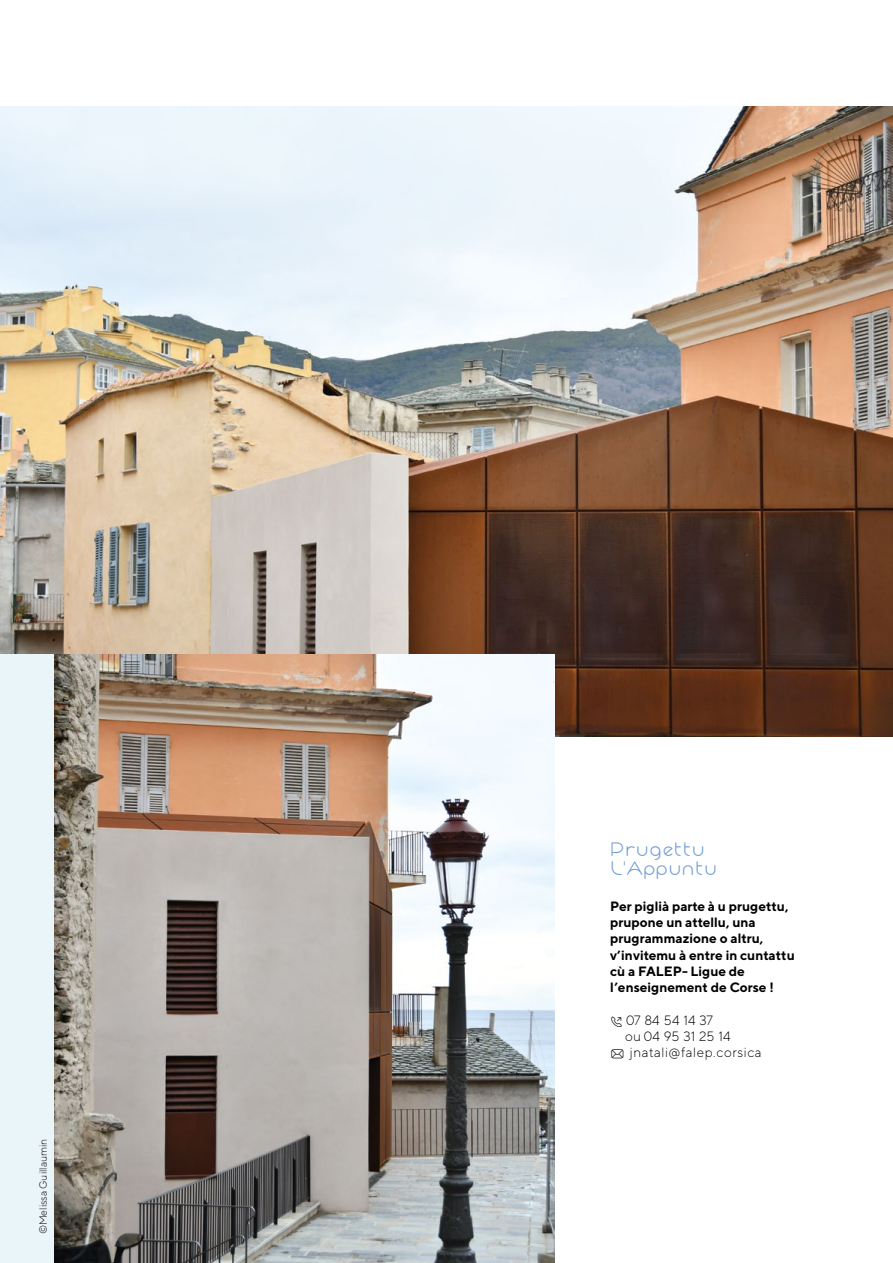
<style>
.page{position:relative;width:893px;height:1263px;background:#fff}
.page>*{position:absolute;margin:0;border:0;box-sizing:border-box;transform-origin:0 0}
.t1{font:19.5px/19.5px "Cyclo Trial";color:#739dd3}
.t2{font:700 13.5px/16.2px "TT Norms";color:#000}
.t3{font:300 13.5px "TT Norms";letter-spacing:.04em;color:#000}
.t4{font:300 13.5px "TT Norms";color:#000}
.t5{font:300 10.5px "TT Norms";color:#000}
.s1{font-family:"TT Norms";font-weight:300}
</style>
<div class="page">
<img style="left:0;top:106px;width:893px;height:630px">
<div style="left:0;top:655px;width:554px;height:608px;background:#eaf5fa"></div>
<img style="left:54px;top:655px;width:500px;height:608px">
<p class="t5" style="left:37px;top:1234px;width:97px;rotate:-90deg">©Melissa Guillaumin</p>
<h1 class="t1" style="left:610px;top:841px;width:109px">Prugettu<br>L<span class="s1">'</span>Appuntu</h1>
<p class="t2" style="left:610px;top:898px;width:186px">Per piglià parte à u prugettu, prupone un attellu, una prugrammazione o altru, v’invitemu à entre in cuntattu cù a FALEP- Ligue de l’enseignement de Corse !</p>
<p class="t3" style="left:610px;top:1012px;width:104px">▼ 07 84 54 14 37</p>
<p class="t4" style="left:625px;top:1028px;width:107px">ou 04 95 31 25 14</p>
<p class="t3" style="left:630px;top:1044px;width:133px">jnatali@falep.corsica</p>
</div>
